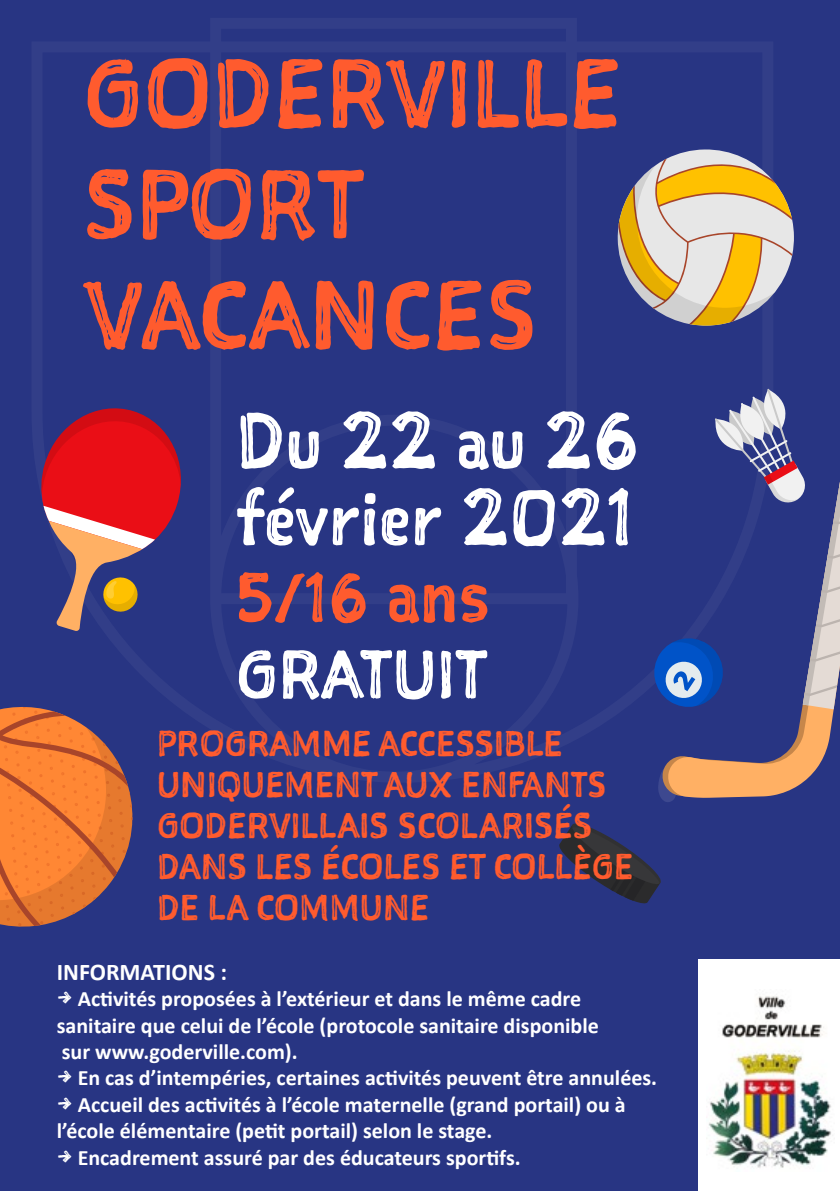
<style>
.page{position:relative;width:840px;height:1191px;background:#fff}
.page>*{position:absolute;margin:0;border:0;box-sizing:border-box;transform-origin:0 0}
.t1{font:92.4px/110.8px "Sketchnote Square";color:#ff5b2e}
.t2{font:75.2px/76.6px "Sketchnote Square";color:#fff}
.t3{font:65.4px/76.6px "Sketchnote Square";color:#fff}
.t4{font:34px/40.8px "Sketchnote Square";color:#ff5b2e}
.t5{font:700 24px "Calibri";color:#fff}
.t6{font:700 22px/26.4px "Calibri";color:#fff}
.s1{color:#ff5b2e}
.s2{font-size:75.2px;color:#ff5b2e}
.s3{font-family:"Sketchnote Square";font-weight:400}
</style>
<div class="page">
<div style="left:0;top:0;width:839px;height:1191px;background:#283583"></div>
<svg style="left:41px;top:408px;width:140px;height:223px"></svg>
<svg style="left:0;top:707px;width:133px;height:220px"></svg>
<svg style="left:658px;top:778px;width:16px;height:24px"></svg>
<svg style="left:666px;top:711px;width:168px;height:87px"></svg>
<svg style="left:559px;top:823px;width:102px;height:81px"></svg>
<svg style="left:617px;top:149px;width:222px;height:562px"></svg>
<div style="left:697px;top:960px;width:142px;height:231px;background:#fff"></div>
<img style="left:708px;top:996px;width:125px;height:172px">
<h1 class="t1" style="left:83px;top:37px;width:539px">GODERVILLE<br>SPORT<br>VACANCES</h1>
<h2 class="t2" style="left:235px;top:402px;width:404px">Du 22 au 26 février 2021</h2>
<h3 class="t3" style="left:235px;top:559px;width:255px"><span class="s1">5/16</span> <span class="s2">ans<br></span>GRATUIT</h3>
<h3 class="t4" style="left:157px;top:722px;width:478px">PROGRAMME ACCESSIBLE<br>UNIQUEMENT AUX ENFANTS<br>GODERVILLAIS SCOLARISÉS<br>DANS LES ÉCOLES ET COLLÈGE<br>DE LA COMMUNE</h3>
<p class="t5" style="left:57px;top:954px;width:172px">INFORMATIONS :</p>
<p class="t6" style="left:57px;top:985px;width:543px"><span class="s3">→</span> Activités proposées à l’extérieur et dans le même cadre sanitaire que celui de l’école (protocole sanitaire disponible sur www.goderville.com).</p>
<p class="t6" style="left:57px;top:1064px;width:601px"><span class="s3">→</span> En cas d’intempéries, certaines activités peuvent être annulées.</p>
<p class="t6" style="left:57px;top:1091px;width:570px"><span class="s3">→</span> Accueil des activités à l’école maternelle (grand portail) ou à l’école élémentaire (petit portail) selon le stage.</p>
<p class="t6" style="left:57px;top:1143px;width:465px"><span class="s3">→</span> Encadrement assuré par des éducateurs sportifs.</p>
</div>
